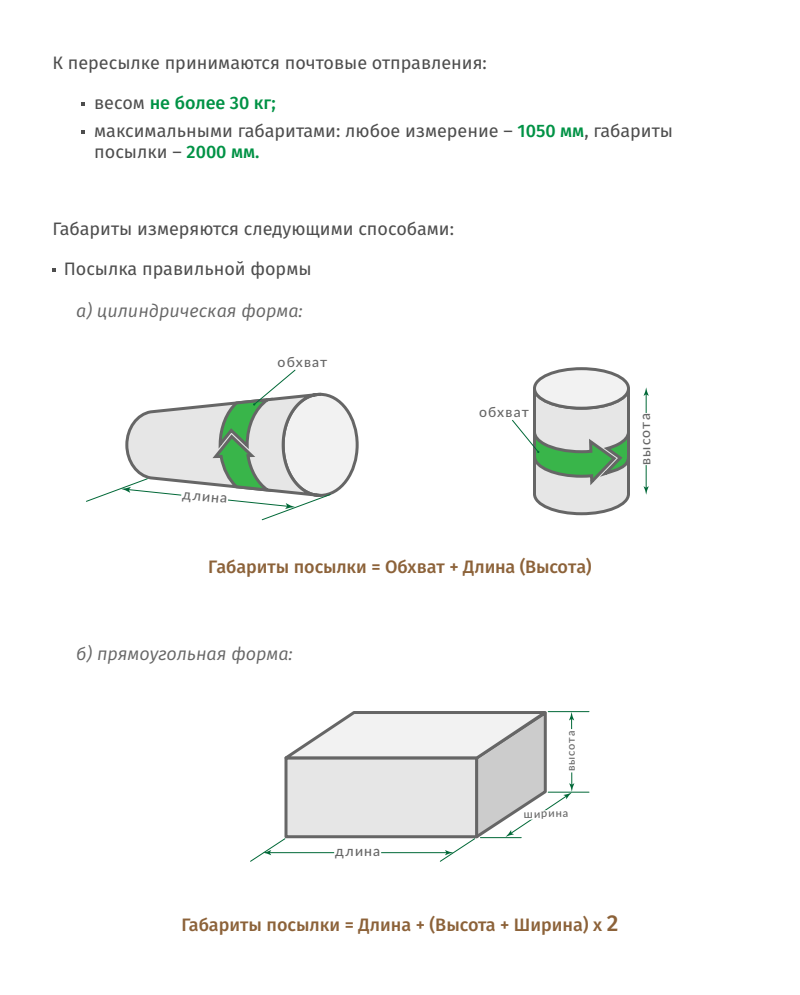
<style>
.page{position:relative;width:800px;height:995px;background:#fff}
.page>*{position:absolute;margin:0;border:0;box-sizing:border-box;transform-origin:0 0}
.t1{font:18px/27.5px "Fira Sans";color:#4d4d4d}
.t2{font:500 18px "Fira Sans";color:#8c6239}
.t3{font:italic 18px "Fira Sans";color:#666}
.t4{font:500 14px "Lato";letter-spacing:.08em;color:#666}
.t5{font:500 11px "Lato";letter-spacing:.085em;color:#666}
.s1{font-weight:500;color:#009245}
.s2{font-size:23px}
</style>
<div class="page">
<svg style="left:86px;top:369px;width:273px;height:152px"></svg>
<div style="left:534px;top:368px;width:94px;height:40px;background:#f2f2f2;border-radius:50%"></div>
<div style="left:533px;top:367px;width:97px;height:42px;border:3px solid #666;border-radius:50%"></div>
<hr style="left:646px;top:393px;width:1px;height:96px;background:#006837">
<svg style="left:644px;top:387px;width:5px;height:9px"></svg>
<svg style="left:644px;top:486px;width:5px;height:8px"></svg>
<svg style="left:646px;top:413px;width:1px;height:52px"></svg>
<svg style="left:512px;top:385px;width:118px;height:131px"></svg>
<svg style="left:52px;top:268px;width:4px;height:3px"></svg>
<hr style="left:548px;top:791px;width:41px;height:1px;background:#006837">
<svg style="left:250px;top:711px;width:324px;height:151px"></svg>
<div style="left:567px;top:729px;width:10px;height:43px;background:#fff"></div>
<hr style="left:548px;top:711px;width:41px;height:1px;background:#006837">
<svg style="left:81px;top:102px;width:3px;height:4px"></svg>
<svg style="left:81px;top:130px;width:3px;height:4px"></svg>
<p class="t1" style="left:52px;top:48px;width:436px">К пересылке принимаются почтовые отправления:</p>
<p class="t1" style="left:94px;top:89px;width:580px">весом <span class="s1">не более 30 кг;<br></span>максимальными габаритами: любое измерение – <span class="s1">1050 мм</span>, габариты</p>
<p class="t1" style="left:94px;top:138px;width:167px">посылки – <span class="s1">2000 мм.</span></p>
<p class="t1" style="left:52px;top:215px;width:403px">Габариты измеряются следующими способами:</p>
<p class="t1" style="left:64px;top:255px;width:249px">Посылка правильной формы</p>
<p class="t3" style="left:76px;top:297px;width:228px">а) цилиндрическая форма:</p>
<p class="t4" style="left:184px;top:483px;width:46px;rotate:6deg">длина</p>
<p class="t4" style="left:278px;top:352px;width:51px">обхват</p>
<p class="t4" style="left:479px;top:402px;width:51px">обхват</p>
<p class="t2" style="left:208px;top:552px;width:385px">Габариты посылки = Обхват + Длина (Высота)</p>
<p class="t4" style="left:636px;top:465px;width:53px;rotate:-91deg">высота</p>
<p class="t3" style="left:76px;top:640px;width:218px">б) прямоугольная форма:</p>
<p class="t4" style="left:335px;top:840px;width:47px">длина</p>
<p class="t5" style="left:563px;top:771px;width:42px;rotate:-90deg">высота</p>
<p class="t5" style="left:524px;top:805px;width:46px;rotate:-1deg">ширина</p>
<p class="t2" style="left:182px;top:910px;width:438px">Габариты посылки = Длина + (Высота + Ширина) х <span class="s2">2</span></p>
</div>
